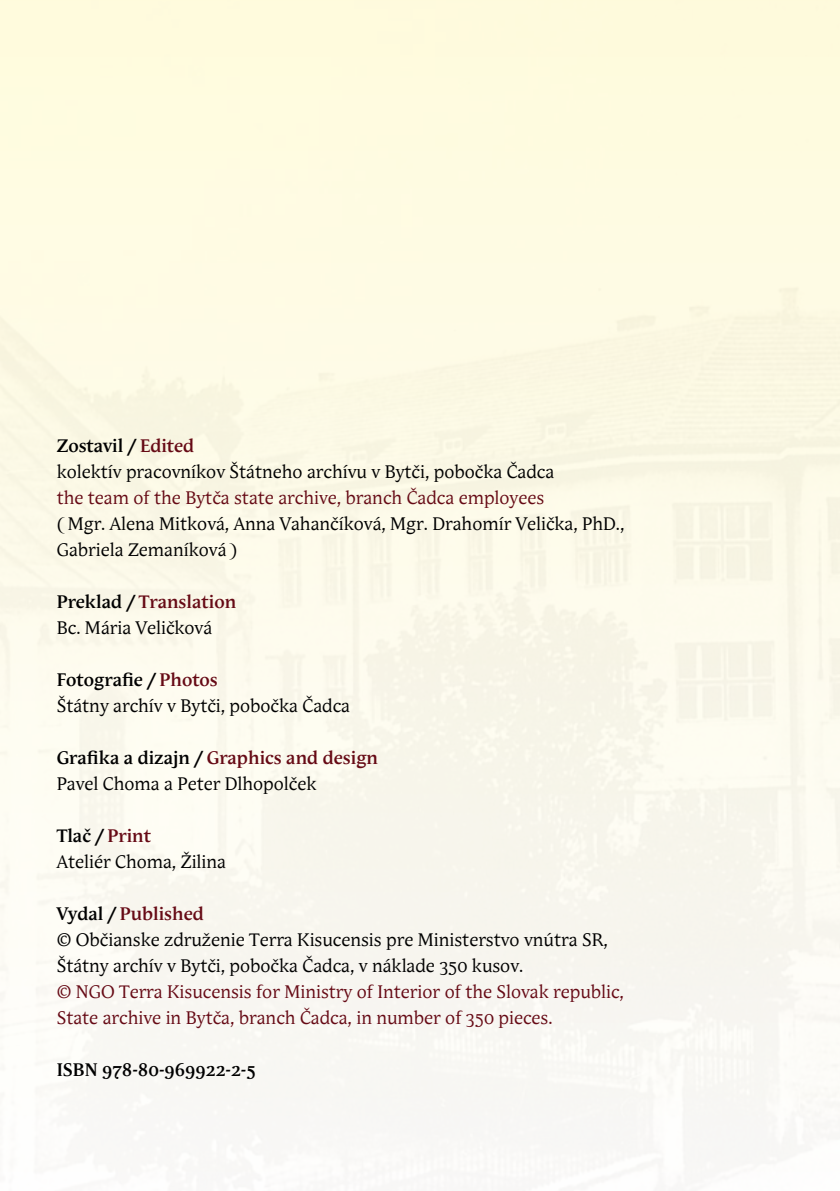
<style>
.page{position:relative;width:840px;height:1191px;background:#fff}
.page>*{position:absolute;margin:0;border:0;box-sizing:border-box;transform-origin:0 0}
.t1{font:18px/26px "Andulka";color:#000}
.t2{font:18px/26px "Andulka";color:#660a15}
.t3{font:700 18px "Andulka";color:#000}
.s1{font-weight:700}
.s2{font-weight:700;color:#660a15}
</style>
<div class="page">
<svg style="left:839px;top:0;width:1px;height:1138px"></svg>
<p class="t1" style="left:57px;top:433px;width:499px"><span class="s1">Zostavil /</span> <span class="s2">Edited<br></span>kolektív pracovníkov Štátneho archívu v Bytči, pobočka Čadca</p>
<p class="t2" style="left:57px;top:485px;width:488px">the team of the Bytča state archive, branch Čadca employees</p>
<p class="t1" style="left:57px;top:511px;width:568px">( Mgr. Alena Mitková, Anna Vahančíková, Mgr. Drahomír Velička, PhD.,<br>Gabriela Zemaníková )</p>
<p class="t1" style="left:57px;top:589px;width:181px"><span class="s1">Preklad /</span> <span class="s2">Translation<br></span>Bc. Mária Veličková</p>
<p class="t1" style="left:57px;top:667px;width:295px"><span class="s1">Fotografie /</span> <span class="s2">Photos<br></span>Štátny archív v Bytči, pobočka Čadca</p>
<p class="t1" style="left:57px;top:745px;width:323px"><span class="s1">Grafika a dizajn /</span> <span class="s2">Graphics and design<br></span>Pavel Choma a Peter Dlhopolček</p>
<p class="t1" style="left:57px;top:823px;width:171px"><span class="s1">Tlač /</span> <span class="s2">Print<br></span>Ateliér Choma, Žilina</p>
<p class="t1" style="left:57px;top:901px;width:552px"><span class="s1">Vydal /</span> <span class="s2">Published<br></span>© Občianske združenie Terra Kisucensis pre Ministerstvo vnútra SR,<br>Štátny archív v Bytči, pobočka Čadca, v náklade 350 kusov.</p>
<p class="t2" style="left:57px;top:979px;width:568px">© NGO Terra Kisucensis for Ministry of Interior of the Slovak republic,<br>State archive in Bytča, branch Čadca, in number of 350 pieces.</p>
<p class="t3" style="left:57px;top:1058px;width:200px">ISBN 978-80-969922-2-5</p>
</div>
